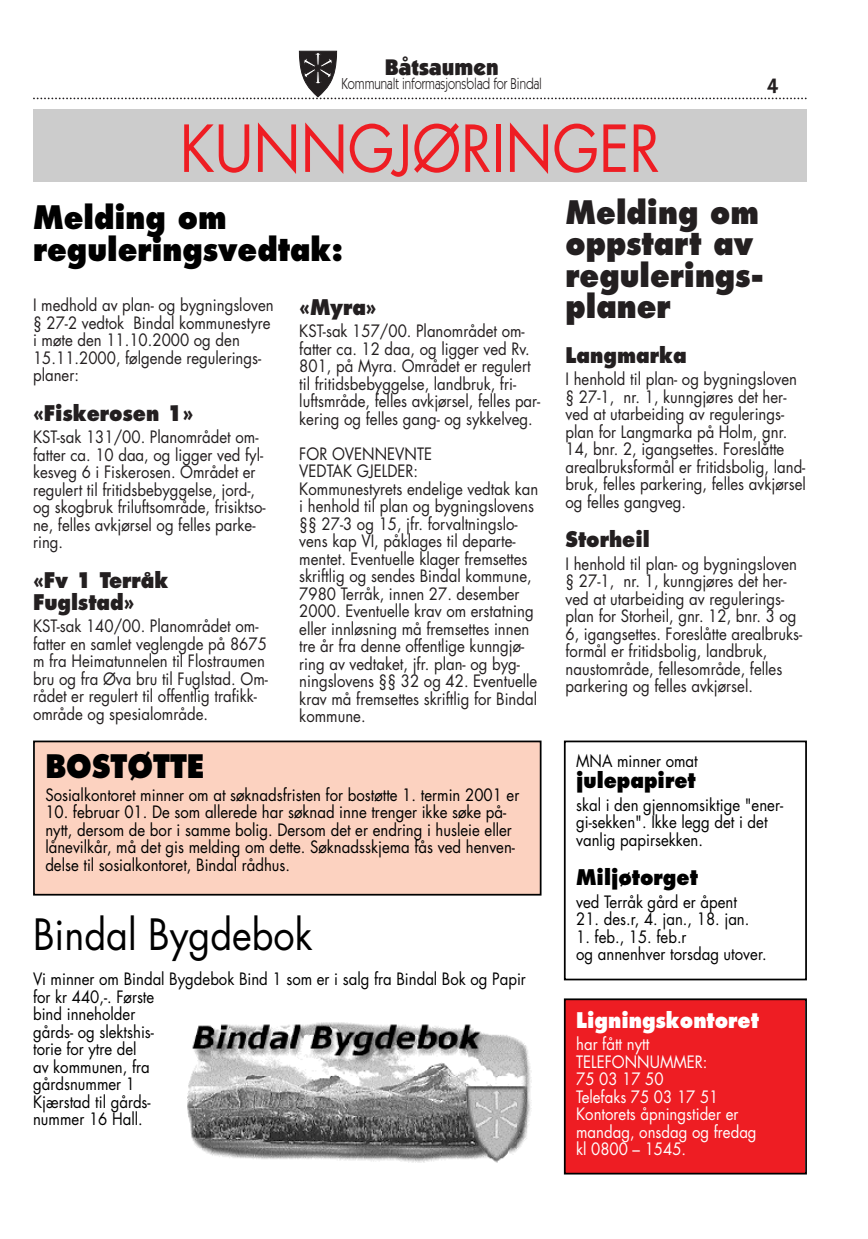
<style>
.page{position:relative;width:868px;height:1239px;background:#fff}
.page>*{position:absolute;margin:0;border:0;box-sizing:border-box;transform-origin:0 0}
.t1{font:63px "Futura";color:#ee1d23;scale:.9 1}
.t2{font:42px "Futura";color:#000;scale:.9 1}
.t3{font:800 31.5px/31.5px "Futura";color:#231f20;scale:.9 1}
.t4{font:800 31.5px/31.5px "Futura";color:#000;scale:.9 1}
.t5{font:900 22.75px "Itc Kabel";color:#231f20}
.t6{font:800 21px/21.9px "Futura";color:#231f20;scale:.9 1}
.t7{font:800 21px "Futura";color:#000;scale:.9 1}
.t8{font:800 21px "Futura";color:#fff;scale:.9 1}
.t9{font:600 21px "Itc Kabel";color:#231f20}
.t10{font:16.62px/17.5px "Futura";color:#231f20;scale:.9 1}
.t11{font:16.62px/17.5px "Futura";color:#000;scale:.9 1}
.t12{font:16.62px/17.5px "Futura";color:#fff;scale:.9 1}
.t13{font:15.75px "Itc Kabel";color:#231f20;scale:.8 1}
</style>
<div class="page">
<svg style="left:34px;top:51px;width:773px;height:48px"></svg>
<div style="left:33px;top:109px;width:774px;height:73px;background:#ccc"></div>
<div style="left:35px;top:742px;width:505px;height:152px;background:#fcd2c0"></div>
<div style="left:33px;top:741px;width:509px;height:155px;border:2px solid #000"></div>
<div style="left:566px;top:1000px;width:239px;height:173px;background:#ee1d23"></div>
<div style="left:564px;top:998px;width:243px;height:177px;border:2px solid #000"></div>
<div style="left:564px;top:741px;width:243px;height:239px;border:2px solid #000"></div>
<img style="left:187px;top:1022px;width:345px;height:141px">
<h3 class="t5" style="left:385px;top:59px;width:115px">Båtsaumen</h3>
<p class="t13" style="left:342px;top:78px;width:252px">Kommunalt informasjonsblad for Bindal</p>
<p class="t9" style="left:767px;top:78px;width:13px">4</p>
<h1 class="t1" style="left:180px;top:120px;width:535px">KUNNGJØRINGER</h1>
<h3 class="t4" style="left:33px;top:204px;width:346px">Melding om reguleringsvedtak:</h3>
<p class="t10" style="left:33px;top:298px;width:269px">I medhold av plan- og bygningsloven § 27-2 vedtok Bindal kommunestyre i møte den 11.10.2000 og den<br>15.11.2000, følgende regulerings&shy;planer:</p>
<p class="t6" style="left:33px;top:404px;width:180px">«Fiskerosen 1»</p>
<p class="t10" style="left:33px;top:430px;width:260px">KST-sak 131/00. Planområdet om&shy;fatter ca. 10 daa, og ligger ved fyl&shy;kesveg 6 i Fiskerosen. Området er regulert til fritidsbebyggelse, jord-, og skogbruk friluftsområde, frisiktso&shy;ne, felles avkjørsel og felles parke&shy;ring.</p>
<p class="t6" style="left:33px;top:571px;width:152px">«Fv 1 Terråk<br>Fuglstad»</p>
<p class="t10" style="left:33px;top:619px;width:262px">KST-sak 140/00. Planområdet om&shy;fatter en samlet veglengde på 8675 m fra Heimatunnelen til Flostraumen bru og fra Øva bru til Fuglstad. Om&shy;rådet er regulert til offentlig trafikk&shy;område og spesialområde.</p>
<p class="t6" style="left:299px;top:297px;width:88px">«Myra»</p>
<p class="t10" style="left:299px;top:324px;width:269px">KST-sak 157/00. Planområdet om&shy;fatter ca. 12 daa, og ligger ved Rv.<br>801, på Myra. Området er regulert til fritidsbebyggelse, landbruk, fri&shy;luftsmråde, felles avkjørsel, felles par&shy;kering og felles gang- og sykkelveg.</p>
<p class="t10" style="left:299px;top:446px;width:267px">FOR OVENNEVNTE<br>VEDTAK GJELDER:<br>Kommunestyrets endelige vedtak kan i henhold til plan og bygningslovens §§ 27-3 og 15, jfr. forvaltningslo&shy;vens kap VI, påklages til departe&shy;mentet. Eventuelle klager fremsettes skriftlig og sendes Bindal kommune,<br>7980 Terråk, innen 27. desember<br>2000. Eventuelle krav om erstatning eller innløsning må fremsettes innen tre år fra denne offentlige kunngjø&shy;ring av vedtaket, jfr. plan- og byg&shy;ningslovens §§ 32 og 42. Eventuelle krav må fremsettes skriftlig for Bindal kommune.</p>
<h3 class="t4" style="left:45px;top:753px;width:178px">BOSTØTTE</h3>
<p class="t11" style="left:45px;top:787px;width:528px">Sosialkontoret minner om at søknadsfristen for bostøtte 1. termin 2001 er</p>
<p class="t11" style="left:45px;top:805px;width:523px">10. februar 01. De som allerede har søknad inne trenger ikke søke på&shy;nytt, dersom de bor i samme bolig. Dersom det er endring i husleie eller lånevilkår, må det gis melding om dette. Søknadsskjema fås ved henven&shy;delse til sosialkontoret, Bindal rådhus.</p>
<h2 class="t2" style="left:33px;top:915px;width:312px">Bindal Bygdebok</h2>
<p class="t11" style="left:33px;top:972px;width:549px">Vi minner om Bindal Bygdebok Bind 1 som er i salg fra Bindal Bok og Papir for kr 440,-. Første<br>bind inneholder<br>gårds- og slektshis-<br>torie for ytre del<br>av kommunen, fra<br>gårdsnummer 1<br>Kjærstad til gårds-<br>nummer 16 Hall.</p>
<h3 class="t3" style="left:566px;top:199px;width:222px">Melding om oppstart av regulerings&shy;planer</h3>
<p class="t6" style="left:566px;top:346px;width:136px">Langmarka</p>
<p class="t10" style="left:566px;top:372px;width:269px">I henhold til plan- og bygningsloven § 27-1, nr. 1, kunngjøres det her&shy;ved at utarbeiding av regulerings&shy;plan for Langmarka på Holm, gnr.<br>14, bnr. 2, igangsettes. Foreslåtte arealbruksformål er fritidsbolig, land&shy;bruk, felles parkering, felles avkjørsel og felles gangveg.</p>
<p class="t6" style="left:566px;top:530px;width:95px">Storheil</p>
<p class="t10" style="left:566px;top:556px;width:265px">I henhold til plan- og bygningsloven § 27-1, nr. 1, kunngjøres det her&shy;ved at utarbeiding av regulerings&shy;plan for Storheil, gnr. 12, bnr. 3 og 6, igangsettes. Foreslåtte arealbruks&shy;formål er fritidsbolig, landbruk, naustområde, fellesområde, felles parkering og felles avkjørsel.</p>
<p class="t11" style="left:576px;top:753px;width:137px">MNA minner omat</p>
<p class="t7" style="left:576px;top:771px;width:134px">julepapiret</p>
<p class="t11" style="left:576px;top:797px;width:231px">skal i den gjennomsiktige "ener&shy;gi-sekken". Ikke legg det i det vanlig papirsekken.</p>
<p class="t7" style="left:576px;top:868px;width:137px">Miljøtorget</p>
<p class="t11" style="left:576px;top:894px;width:180px">ved Terråk gård er åpent</p>
<p class="t11" style="left:576px;top:912px;width:194px">21. des.r, 4. jan., 18. jan.</p>
<p class="t11" style="left:576px;top:929px;width:213px">1. feb., 15. feb.r<br>og annenhver torsdag utover.</p>
<p class="t8" style="left:576px;top:1011px;width:205px">Ligningskontoret</p>
<p class="t12" style="left:576px;top:1037px;width:202px">har fått nytt<br>TELEFONNUMMER:<br>75 03 17 50<br>Telefaks 75 03 17 51<br>Kontorets åpningstider er mandag, onsdag og fredag kl 0800 – 1545.</p>
</div>
